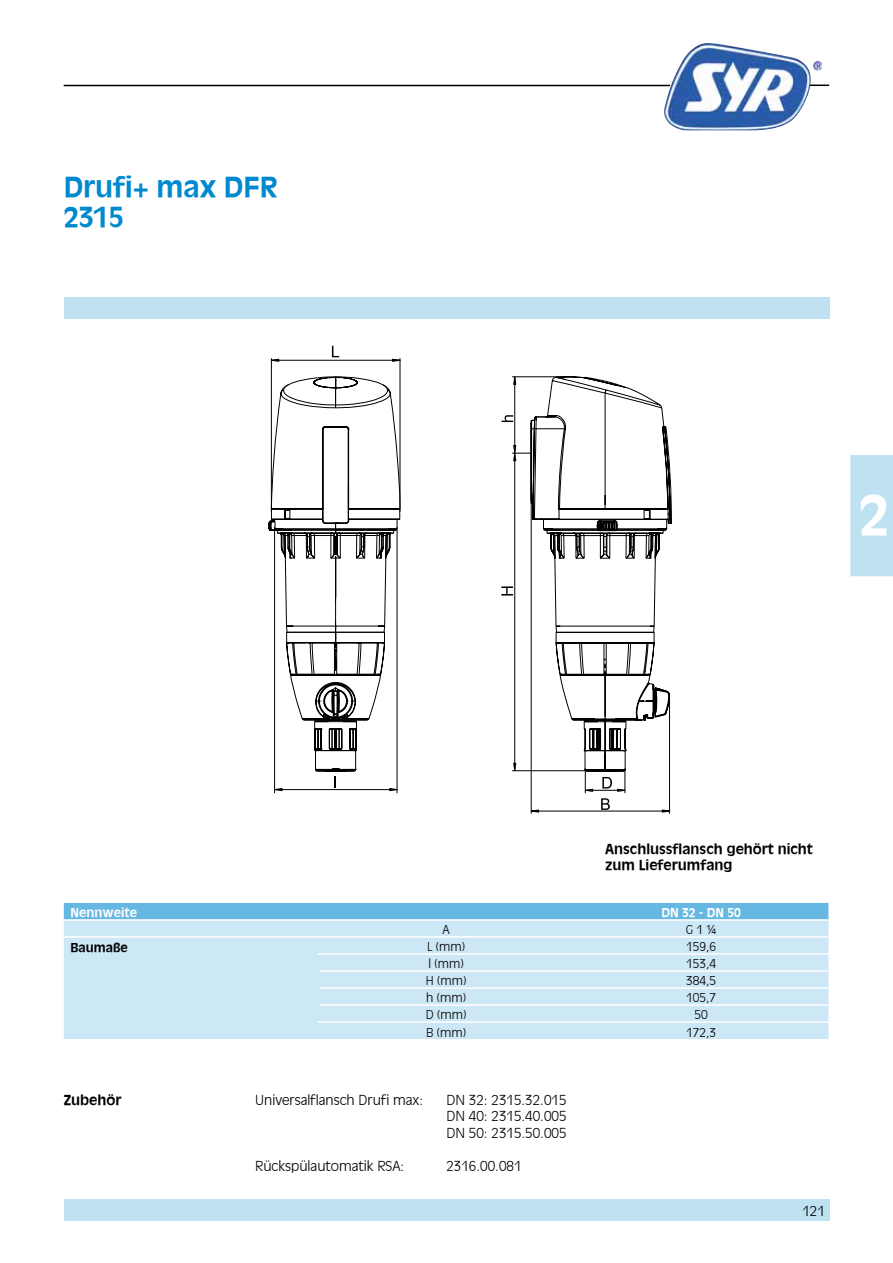
<style>
.page{position:relative;width:893px;height:1263px;background:#fff}
.page>*{position:absolute;margin:0;border:0;box-sizing:border-box;transform-origin:0 0}
.t1{font:700 54px "Ant Oliv";color:#fff}
.t2{font:700 27px/30px "Ant Oliv";color:#0089cf}
.t3{font:300 13.5px/16.5px "Ant Oliv";color:#000;text-align:justify}
.t4{font:700 13.5px/16.5px "Ant Oliv";color:#000}
.t5{font:300 12px "Ant Oliv";color:#000}
.t6{font:700 12px "Ant Oliv";color:#fff}
.t7{font:700 12px "Ant Oliv";color:#000}
</style>
<div class="page">
<div style="left:64px;top:298px;width:765px;height:21px;background:#bfe2f3"></div>
<div style="left:64px;top:1199px;width:765px;height:21px;background:#bfe2f3"></div>
<img style="left:663px;top:43px;width:159px;height:87px">
<hr style="left:64px;top:85px;width:606px;height:1px;background:#000">
<svg style="left:810px;top:85px;width:19px;height:1px"></svg>
<div style="left:64px;top:903px;width:764px;height:16px;background:#66b8e2"></div>
<div style="left:64px;top:921px;width:764px;height:118px;background:#cce7f5"></div>
<hr style="left:64px;top:936px;width:255px;height:2px;background:#fff">
<hr style="left:319px;top:936px;width:255px;height:2px;background:#fff">
<hr style="left:574px;top:936px;width:254px;height:2px;background:#fff">
<hr style="left:318px;top:953px;width:256px;height:2px;background:#fff">
<hr style="left:574px;top:953px;width:255px;height:2px;background:#fff">
<hr style="left:319px;top:970px;width:255px;height:2px;background:#fff">
<hr style="left:574px;top:970px;width:254px;height:2px;background:#fff">
<hr style="left:319px;top:987px;width:255px;height:2px;background:#fff">
<hr style="left:574px;top:987px;width:254px;height:2px;background:#fff">
<hr style="left:319px;top:1004px;width:255px;height:2px;background:#fff">
<hr style="left:574px;top:1004px;width:254px;height:2px;background:#fff">
<hr style="left:318px;top:1021px;width:256px;height:2px;background:#fff">
<hr style="left:574px;top:1021px;width:255px;height:2px;background:#fff">
<hr style="left:400px;top:359px;width:1px;height:152px;background:#000">
<hr style="left:271px;top:359px;width:1px;height:152px;background:#000">
<hr style="left:271px;top:360px;width:129px;height:1px;background:#000">
<svg style="left:332px;top:346px;width:7px;height:11px"></svg>
<svg style="left:392px;top:358px;width:9px;height:4px"></svg>
<svg style="left:270px;top:358px;width:9px;height:4px"></svg>
<svg style="left:268px;top:376px;width:402px;height:438px"></svg>
<svg style="left:532px;top:377px;width:138px;height:38px"></svg>
<hr style="left:512px;top:376px;width:58px;height:1px;background:#000">
<hr style="left:514px;top:377px;width:1px;height:394px;background:#000">
<svg style="left:513px;top:376px;width:3px;height:9px"></svg>
<svg style="left:501px;top:415px;width:171px;height:398px"></svg>
<div style="left:850px;top:455px;width:43px;height:121px;background:#bfe2f3"></div>
<h2 class="t2" style="left:64px;top:170px;width:216px">Drufi+ max DFR<br>2315</h2>
<h1 class="t1" style="left:859px;top:482px;width:32px">2</h1>
<p class="t4" style="left:605px;top:840px;width:209px">Anschlussflansch gehört nicht zum Lieferumfang</p>
<p class="t6" style="left:70px;top:905px;width:68px">Nennweite</p>
<p class="t6" style="left:661px;top:905px;width:81px">DN 32 - DN 50</p>
<p class="t5" style="left:442px;top:923px;width:9px">A</p>
<p class="t5" style="left:686px;top:923px;width:32px">G 1 ¼</p>
<p class="t7" style="left:70px;top:940px;width:59px">Baumaße</p>
<p class="t5" style="left:427px;top:940px;width:39px">L (mm)</p>
<p class="t5" style="left:686px;top:940px;width:32px">159,6</p>
<p class="t5" style="left:428px;top:957px;width:37px">l (mm)</p>
<p class="t5" style="left:686px;top:957px;width:32px">153,4</p>
<p class="t5" style="left:426px;top:974px;width:42px">H (mm)</p>
<p class="t5" style="left:686px;top:974px;width:32px">384,5</p>
<p class="t5" style="left:426px;top:991px;width:41px">h (mm)</p>
<p class="t5" style="left:686px;top:991px;width:32px">105,7</p>
<p class="t5" style="left:426px;top:1008px;width:42px">D (mm)</p>
<p class="t5" style="left:694px;top:1008px;width:15px">50</p>
<p class="t5" style="left:426px;top:1025px;width:41px">B (mm)</p>
<p class="t5" style="left:686px;top:1025px;width:32px">172,3</p>
<p class="t4" style="left:64px;top:1091px;width:59px">Zubehör</p>
<p class="t3" style="left:255px;top:1091px;width:169px">Universalflansch Drufi max:</p>
<p class="t3" style="left:446px;top:1091px;width:122px">DN 32: 2315.32.015<br>DN 40: 2315.40.005<br>DN 50: 2315.50.005</p>
<p class="t3" style="left:255px;top:1157px;width:151px">Rückspülautomatik RSA:</p>
<p class="t3" style="left:446px;top:1157px;width:77px">2316.00.081</p>
<p class="t3" style="left:802px;top:1203px;width:24px">121</p>
</div>
